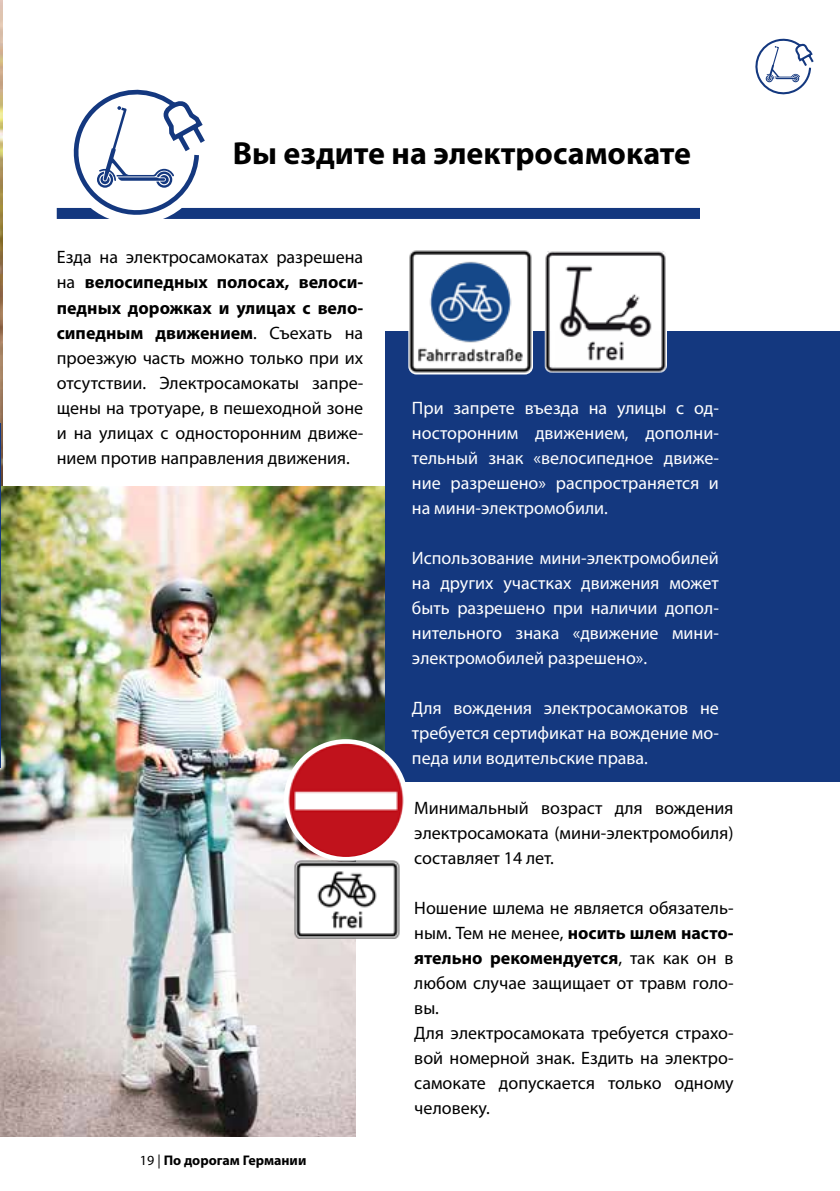
<style>
.page{position:relative;width:840px;height:1191px;background:#fff}
.page>*{position:absolute;margin:0;border:0;box-sizing:border-box;transform-origin:0 0}
.t1{font:700 32px "Myriad Pro";color:#000}
.t2{font:18px/25px "Myriad Pro";color:#000;text-align:justify}
.t3{font:18px/25px "Myriad Pro";color:#fff;text-align:justify}
.t4{font:700 14px "Myriad Pro";color:#000}
.s1{font-weight:700}
.s2{font-weight:400}
</style>
<div class="page">
<img style="left:0;top:0;width:3px;height:487px">
<img style="left:0;top:487px;width:386px;height:649px">
<hr style="left:0;top:423px;width:1px;height:344px;background:#14387f">
<div style="left:386px;top:331px;width:453px;height:450px;background:#14387f"></div>
<div style="left:355px;top:781px;width:408px;height:366px;background:#fff"></div>
<svg style="left:755px;top:38px;width:59px;height:57px"></svg>
<div style="left:57px;top:208px;width:642px;height:11px;background:#14387f"></div>
<svg style="left:61px;top:89px;width:148px;height:130px"></svg>
<img style="left:408px;top:250px;width:124px;height:124px">
<img style="left:544px;top:251px;width:122px;height:121px">
<img style="left:287px;top:741px;width:117px;height:118px">
<div style="left:283px;top:739px;width:125px;height:122px;border:4px solid #fff;border-radius:50%"></div>
<img style="left:293px;top:860px;width:107px;height:78px">
<h1 class="t1" style="left:232px;top:133px;width:459px">Вы ездите на электросамокате</h1>
<p class="t2" style="left:57px;top:245px;width:308px">Езда на электросамокатах разрешена на <span class="s1">велосипедных полосах, велоси&shy;педных дорожках и улицах с вело&shy;сипедным движением</span>. Съехать на проезжую часть можно только при их отсутствии. Электросамокаты запре&shy;щены на тротуаре, в пешеходной зоне и на улицах с односторонним движе&shy;нием против направления движения.</p>
<p class="t4" style="left:140px;top:1151px;width:168px"><span class="s2">19 |</span> По дорогам Германии</p>
<p class="t3" style="left:412px;top:395px;width:308px">При запрете въезда на улицы с од&shy;носторонним движением, дополни&shy;тельный знак «велосипедное движе&shy;ние разрешено» распространяется и на мини-электромобили.</p>
<p class="t3" style="left:412px;top:545px;width:308px">Использование мини-электромобилей на других участках движения может быть разрешено при наличии допол&shy;нительного знака «движение мини&shy;электромобилей разрешено».</p>
<p class="t3" style="left:412px;top:695px;width:308px">Для вождения электросамокатов не требуется сертификат на вождение мо&shy;педа или водительские права.</p>
<p class="t2" style="left:414px;top:795px;width:320px">Минимальный возраст для вождения электросамоката (мини-электромобиля) составляет 14 лет.</p>
<p class="t2" style="left:414px;top:895px;width:320px;text-align:left">Ношение шлема не является обязатель&shy;ным. Тем не менее, <span class="s1">носить шлем насто&shy;ятельно рекомендуется</span>, так как он в любом случае защищает от травм голо&shy;вы.<br>Для электросамоката требуется страхо&shy;вой номерной знак. Ездить на электро&shy;самокате допускается только одному человеку.</p>
</div>
